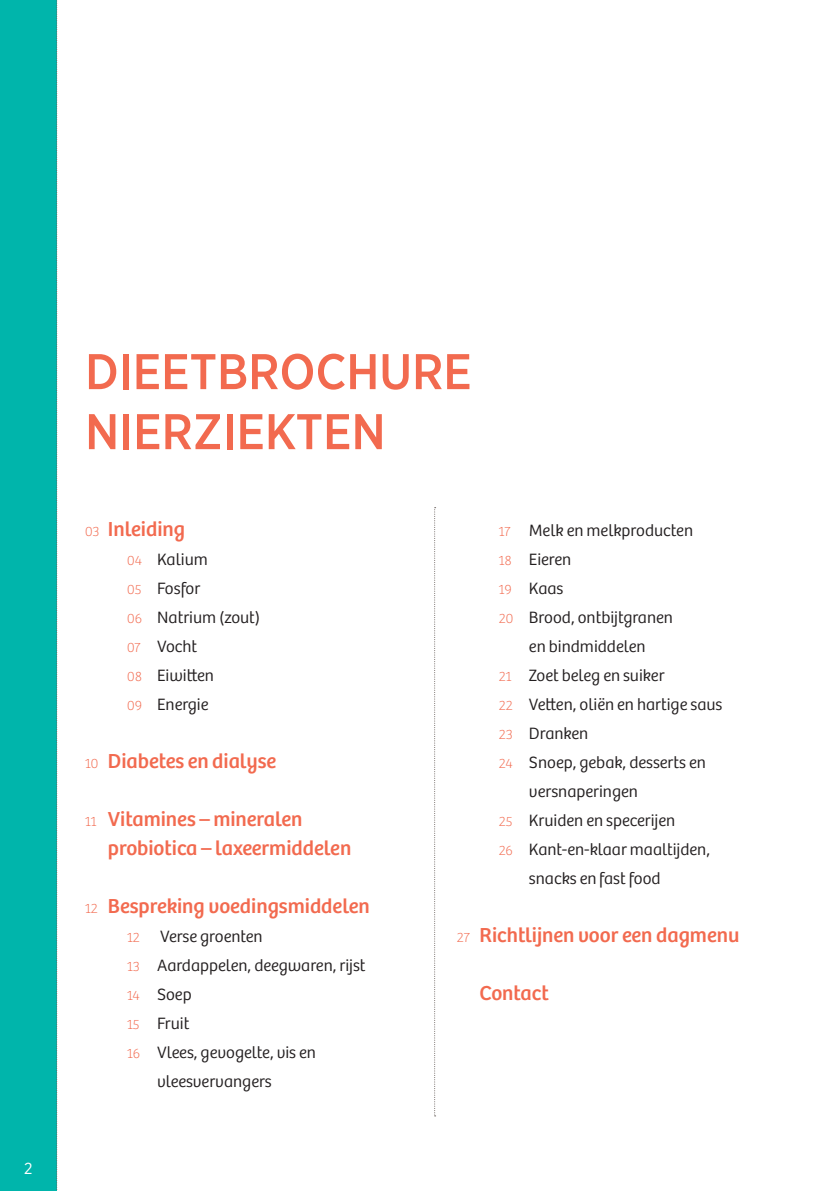
<style>
.page{position:relative;width:840px;height:1191px;background:#fff}
.page>*{position:absolute;margin:0;border:0;box-sizing:border-box;transform-origin:0 0}
.t1{font:500 50px/60px "Gotham Narrow";color:#f26a4f}
.t2{font:21px/29px "Bree";color:#f26a4f}
.t3{font:300 17px/29px "Bree";color:#231f20}
.t4{font:16px "Gotham Narrow";color:#fff}
.s1{font-weight:100;font-size:14px}
.s2{font-weight:100;font-size:14px;color:#f26a4f}
</style>
<div class="page">
<div style="left:0;top:0;width:57px;height:1191px;background:#00b5ab"></div>
<svg style="left:434px;top:507px;width:1px;height:609px"></svg>
<svg style="left:56px;top:0;width:2px;height:1190px"></svg>
<p class="t4" style="left:24px;top:1158px;width:10px">2</p>
<h1 class="t1" style="left:85px;top:341px;width:388px">DIEETBROCHURE<br>NIERZIEKTEN</h1>
<p class="t2" style="left:85px;top:515px;width:101px"><span class="s1">03</span> Inleiding</p>
<p class="t3" style="left:127px;top:545px;width:134px"><span class="s2">04</span> Kalium<br><span class="s2">05</span> Fosfor<br><span class="s2">06</span> Natrium (zout)<br><span class="s2">07</span> Vocht<br><span class="s2">08</span> Eiwitten<br><span class="s2">09</span> Energie</p>
<p class="t2" style="left:85px;top:747px;width:192px"><span class="s1">10</span> Diabetes en dialyse</p>
<p class="t2" style="left:108px;top:805px;width:245px;text-indent:-23px"><span class="s1">11</span> Vitamines – mineralen probiotica – laxeermiddelen</p>
<p class="t2" style="left:85px;top:892px;width:286px"><span class="s1">12</span> Bespreking voedingsmiddelen</p>
<p class="t3" style="left:127px;top:922px;width:137px"><span class="s2">12</span> Verse groenten</p>
<p class="t3" style="left:127px;top:951px;width:240px"><span class="s2">13</span> Aardappelen, deegwaren, rijst</p>
<p class="t3" style="left:127px;top:980px;width:66px"><span class="s2">14</span> Soep</p>
<p class="t3" style="left:127px;top:1009px;width:64px"><span class="s2">15</span> Fruit</p>
<p class="t3" style="left:127px;top:1038px;width:190px"><span class="s2">16</span> Vlees, gevogelte, vis en</p>
<p class="t3" style="left:157px;top:1067px;width:116px">vleesvervangers</p>
<p class="t3" style="left:498px;top:516px;width:195px"><span class="s2">17</span> Melk en melkproducten</p>
<p class="t3" style="left:498px;top:545px;width:74px"><span class="s2">18</span> Eieren</p>
<p class="t3" style="left:498px;top:574px;width:66px"><span class="s2">19</span> Kaas</p>
<p class="t3" style="left:498px;top:603px;width:175px"><span class="s2">20</span> Brood, ontbijtgranen</p>
<p class="t3" style="left:528px;top:632px;width:118px">en bindmiddelen</p>
<p class="t3" style="left:498px;top:661px;width:167px"><span class="s2">21</span> Zoet beleg en suiker</p>
<p class="t3" style="left:498px;top:690px;width:225px"><span class="s2">22</span> Vetten, oliën en hartige saus</p>
<p class="t3" style="left:498px;top:719px;width:91px"><span class="s2">23</span> Dranken</p>
<p class="t3" style="left:498px;top:748px;width:208px"><span class="s2">24</span> Snoep, gebak, desserts en</p>
<p class="t3" style="left:528px;top:777px;width:110px">versnaperingen</p>
<p class="t3" style="left:498px;top:806px;width:178px"><span class="s2">25</span> Kruiden en specerijen</p>
<p class="t3" style="left:498px;top:835px;width:212px"><span class="s2">26</span> Kant-en-klaar maaltijden,</p>
<p class="t3" style="left:528px;top:864px;width:133px">snacks en fast food</p>
<p class="t2" style="left:456px;top:921px;width:284px"><span class="s1">27</span> Richtlijnen voor een dagmenu</p>
<p class="t2" style="left:479px;top:979px;width:71px">Contact</p>
</div>
